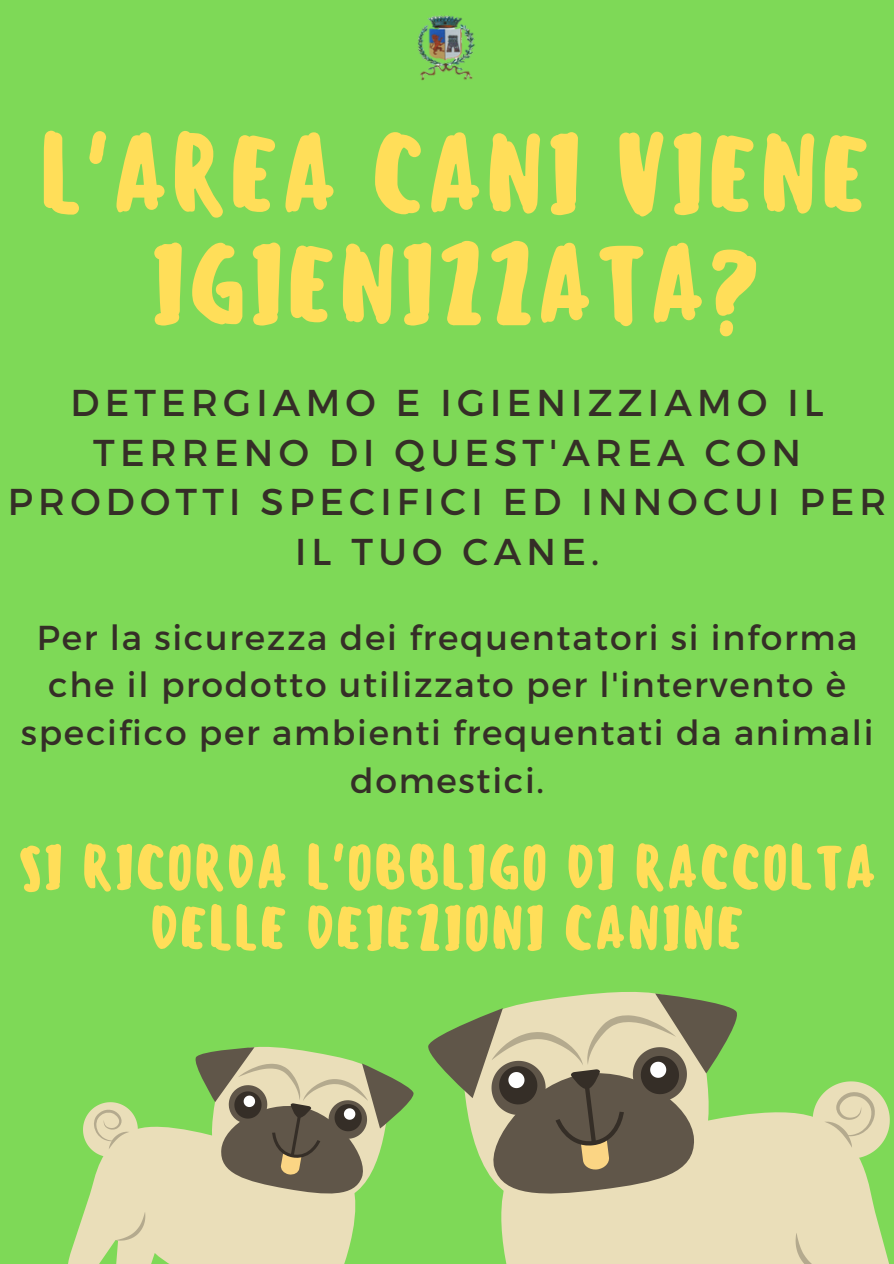
<style>
.page{position:relative;width:894px;height:1264px;background:#fff}
.page>*{position:absolute;margin:0;border:0;box-sizing:border-box;transform-origin:0 0}
.t1{font:500 103.65px/110.4px "Sensei";color:#ffde59;text-align:center}
.t2{font:500 57.9px/60.8px "Sensei";color:#ffde59;text-align:center}
.t3{font:37.35px/49.5px "Montserrat";letter-spacing:.14em;color:#352e27;text-align:center}
.t4{font:34.5px/47.5px "Montserrat";letter-spacing:.05em;color:#352e27;text-align:center}
</style>
<div class="page">
<div style="left:0;top:0;width:893px;height:1263px;background:#7ed957"></div>
<div style="left:502px;top:1112px;width:387px;height:151px;background:#eadeb9"></div>
<div style="left:501px;top:1224px;width:243px;height:11px;background:#eadeb9"></div>
<svg style="left:792px;top:1225px;width:43px;height:38px;background:#e5d9b5"></svg>
<svg style="left:803px;top:1081px;width:87px;height:86px"></svg>
<svg style="left:68px;top:1126px;width:286px;height:137px;background:#dcddac"></svg>
<svg style="left:115px;top:1205px;width:33px;height:41px"></svg>
<svg style="left:76px;top:1102px;width:69px;height:62px"></svg>
<svg style="left:183px;top:992px;width:569px;height:232px"></svg>
<img style="left:418px;top:15px;width:57px;height:66px">
<h1 class="t1" style="left:39px;top:120px;width:834px">L'AREA CANI VIENE<br>IGIENIZZATA?</h1>
<p class="t3" style="left:8px;top:376px;width:880px">DETERGIAMO E IGIENIZZIAMO IL<br>TERRENO DI QUEST'AREA CON<br>PRODOTTI SPECIFICI ED INNOCUI PER<br>IL TUO CANE.</p>
<p class="t4" style="left:21px;top:612px;width:854px">Per la sicurezza dei frequentatori si informa che il prodotto utilizzato per l'intervento è specifico per ambienti frequentati da animali domestici.</p>
<h2 class="t2" style="left:17px;top:837px;width:860px">SI RICORDA L'OBBLIGO DI RACCOLTA<br>DELLE DEIEZIONI CANINE</h2>
</div>
